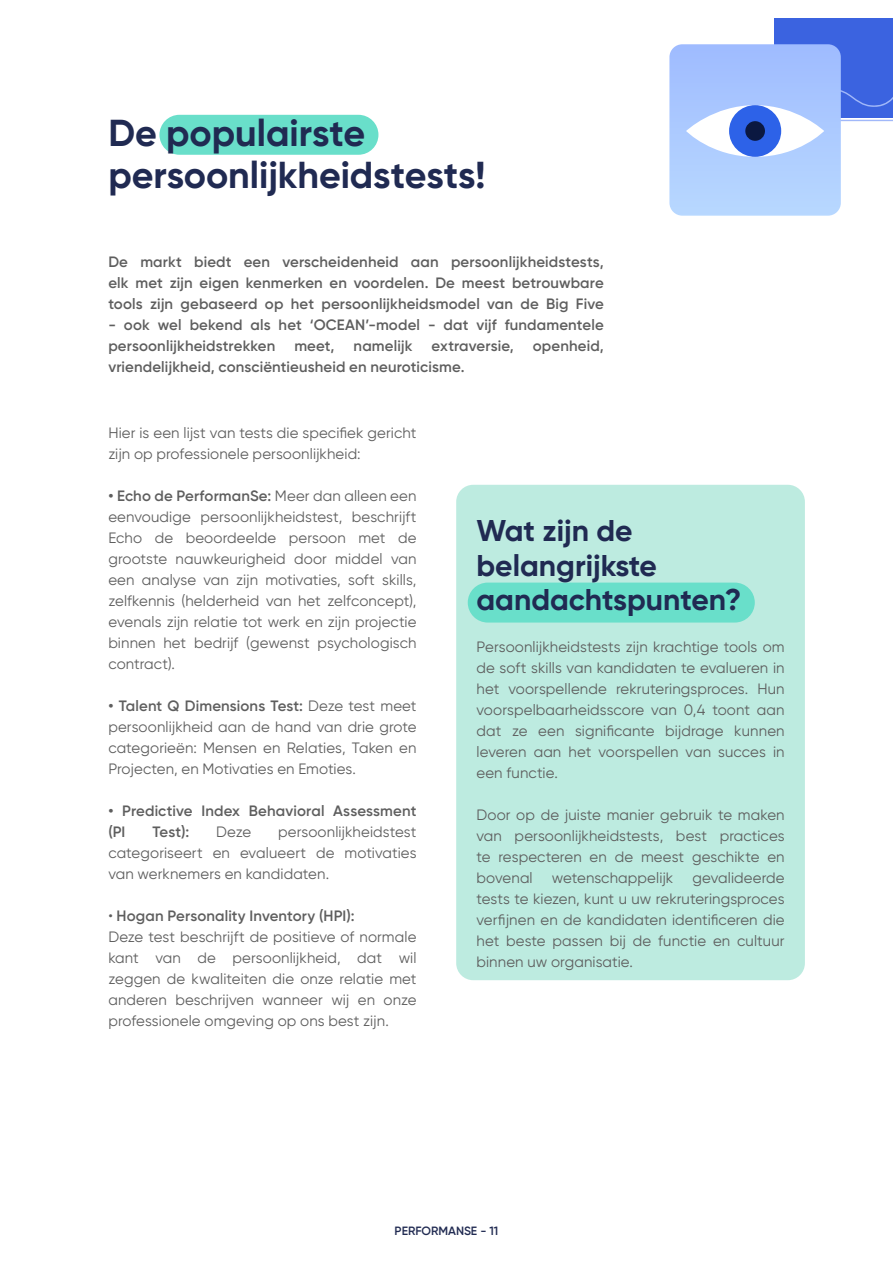
<style>
.page{position:relative;width:893px;height:1263px;background:#fff}
.page>*{position:absolute;margin:0;border:0;box-sizing:border-box;transform-origin:0 0}
.t1{font:700 37.5px/42px "Gilroy";color:#202a52}
.t2{font:700 30px/34.5px "Gilroy";color:#202a52}
.t3{font:15px/21px "Gilroy";letter-spacing:.005em;color:#5e5e5e;text-align:justify}
.t4{font:600 15px/21px "Gilroy";letter-spacing:.01em;color:#5e5e5e}
.t5{font:600 12px "Gilroy";color:#212b52}
.s1{font-weight:600}
</style>
<div class="page">
<div style="left:456px;top:485px;width:349px;height:495px;background:#bdebe0;border-radius:17px"></div>
<div style="left:468px;top:583px;width:287px;height:39px;background:#69dfca;border-radius:20px"></div>
<div style="left:159px;top:115px;width:219px;height:40px;background:#69dfca;border-radius:20px"></div>
<div style="left:774px;top:18px;width:119px;height:100px;background:#3b63e0"></div>
<svg style="left:669px;top:44px;width:224px;height:172px"></svg>
<svg style="left:686px;top:105px;width:138px;height:52px"></svg>
<div style="left:729px;top:105px;width:52px;height:52px;background:#2d62e8;border-radius:50%"></div>
<div style="left:745px;top:121px;width:20px;height:20px;background:#0b1841;border-radius:50%"></div>
<h1 class="t1" style="left:108px;top:112px;width:379px">De populairste persoonlijkheidstests!</h1>
<p class="t4" style="left:108px;top:251px;width:497px;text-align:justify">De markt biedt een verscheidenheid aan persoonlijkheidstests, elk met zijn eigen kenmerken en voordelen. De meest betrouwbare tools zijn gebaseerd op het persoonlijkheidsmodel van de Big Five</p>
<p class="t4" style="left:108px;top:314px;width:497px">- ook wel bekend als het ‘OCEAN’-model - dat vijf fundamentele persoonlijkheidstrekken</p>
<p class="t4" style="left:294px;top:335px;width:42px">meet,</p>
<p class="t4" style="left:354px;top:335px;width:61px">namelijk</p>
<p class="t4" style="left:432px;top:335px;width:84px">extraversie,</p>
<p class="t4" style="left:533px;top:335px;width:72px">openheid,</p>
<p class="t4" style="left:108px;top:356px;width:358px">vriendelijkheid, consciëntieusheid en neuroticisme.</p>
<p class="t3" style="left:108px;top:422px;width:310px">Hier is een lijst van tests die specifiek gericht zijn op professionele persoonlijkheid:</p>
<p class="t3" style="left:108px;top:485px;width:310px"><span class="s1">• Echo de PerformanSe:</span> Meer dan alleen een eenvoudige persoonlijkheidstest, beschrijft Echo de beoordeelde persoon met de grootste nauwkeurigheid door middel van een analyse van zijn motivaties, soft skills, zelfkennis (helderheid van het zelfconcept), evenals zijn relatie tot werk en zijn projectie binnen het bedrijf (gewenst psychologisch contract).</p>
<p class="t3" style="left:108px;top:695px;width:310px"><span class="s1">• Talent Q Dimensions Test:</span> Deze test meet persoonlijkheid aan de hand van drie grote categorieën: Mensen en Relaties, Taken en Projecten, en Motivaties en Emoties.</p>
<p class="t4" style="left:108px;top:800px;width:310px">• Predictive Index Behavioral Assessment (PI</p>
<p class="t4" style="left:152px;top:821px;width:38px">Test):</p>
<p class="t3" style="left:216px;top:821px;width:36px">Deze</p>
<p class="t3" style="left:108px;top:821px;width:310px;text-indent:170px">persoonlijkheidstest categoriseert en evalueert de motivaties van werknemers en kandidaten.</p>
<p class="t3" style="left:108px;top:905px;width:310px;text-align:left">• <span class="s1">Hogan Personality Inventory (HPI):<br></span>Deze test beschrijft de positieve of normale kant van de persoonlijkheid, dat wil zeggen de kwaliteiten die onze relatie met anderen beschrijven wanneer wij en onze professionele omgeving op ons best zijn.</p>
<h2 class="t2" style="left:476px;top:513px;width:266px">Wat zijn de belangrijkste aandachtspunten?</h2>
<p class="t3" style="left:476px;top:636px;width:310px">Persoonlijkheidstests zijn krachtige tools om de soft skills van kandidaten te evalueren in het voorspellende rekruteringsproces. Hun voorspelbaarheidsscore van 0,4 toont aan dat ze een significante bijdrage kunnen leveren aan het voorspellen van succes in een functie.</p>
<p class="t3" style="left:476px;top:804px;width:310px">Door op de juiste manier gebruik te maken van persoonlijkheidstests, best practices te respecteren en de meest geschikte en bovenal</p>
<p class="t3" style="left:476px;top:867px;width:310px;text-indent:216px">gevalideerde tests te kiezen, kunt u uw rekruteringsproces verfijnen en de kandidaten identificeren die het beste passen bij de functie en cultuur binnen uw organisatie.</p>
<p class="t3" style="left:552px;top:867px;width:123px">wetenschappelijk</p>
<p class="t5" style="left:395px;top:1224px;width:105px">PERFORMANSE - 11</p>
</div>
